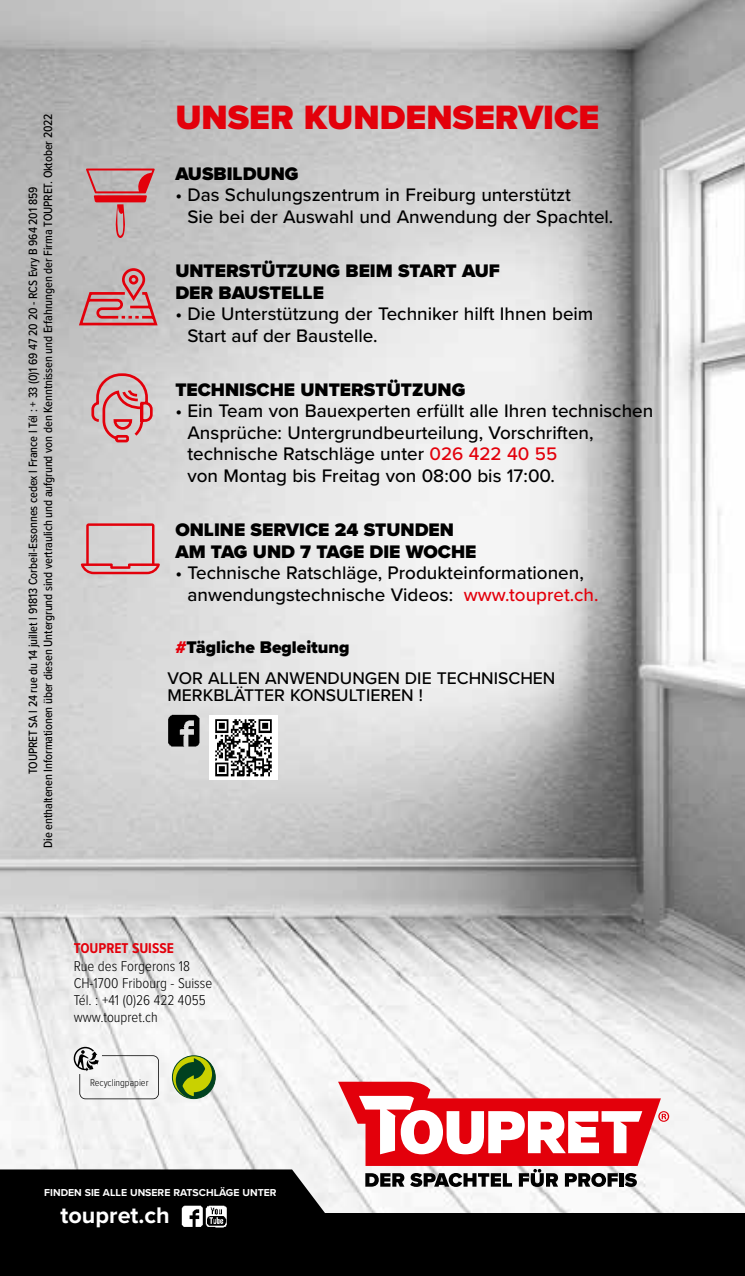
<style>
.page{position:relative;width:745px;height:1276px;background:#fff}
.page>*{position:absolute;margin:0;border:0;box-sizing:border-box;transform-origin:0 0}
.t1{font:900 35px "Proxima Nova";color:#e3000b}
.t2{font:700 23.5px "Proxima Nova";color:#fff}
.t3{font:500 18.75px/21.5px "Proxima Nova";color:#000}
.t4{font:900 18.75px/21.5px "Proxima Nova";color:#000}
.t5{font:500 17.5px/17.5px "Proxima Nova";color:#000}
.t6{font:900 17.5px "Proxima Nova";color:#000}
.t7{font:300 14.75px/17.2px "Proxima Nova Cond";color:#000}
.t8{font:700 14.75px "Proxima Nova Cond";color:#e3000b}
.t9{font:500 12.5px/15px "Proxima Nova Cond";letter-spacing:-.01em;color:#000;text-align:center}
.t10{font:700 10.5px "Proxima Nova";color:#fff}
.t11{font:300 10.25px "Proxima Nova Cond";color:#000}
.s1{color:#e3000b}
</style>
<div class="page">
<img style="left:0;top:0;width:744px;height:1213px">
<div style="left:0;top:1213px;width:744px;height:63px;background:#000"></div>
<svg style="left:0;top:1169px;width:372px;height:44px;background:#252525"></svg>
<svg style="left:338px;top:1081px;width:330px;height:106px"></svg>
<svg style="left:172px;top:1055px;width:43px;height:43px"></svg>
<div style="left:172px;top:1055px;width:43px;height:43px;border:1px solid #004120;border-radius:50%"></div>
<svg style="left:176px;top:1055px;width:39px;height:43px;background:#719233"></svg>
<svg style="left:77px;top:267px;width:82px;height:60px;background:#c59496"></svg>
<svg style="left:90px;top:372px;width:64px;height:72px;background:#d1a2a4"></svg>
<svg style="left:81px;top:523px;width:79px;height:51px;background:#d6acae"></svg>
<svg style="left:86px;top:168px;width:69px;height:70px;background:#c39698"></svg>
<svg style="left:74px;top:1047px;width:85px;height:52px"></svg>
<img style="left:177px;top:1196px;width:51px;height:32px">
<img style="left:165px;top:711px;width:36px;height:39px">
<div style="left:209px;top:715px;width:68px;height:64px;background:#fff"></div>
<img style="left:215px;top:719px;width:57px;height:58px">
<p class="t9" style="left:25px;top:847px;width:736px;rotate:-90deg">TOUPRET SA l 24 rue du 14 juillet l 91813 Corbeil-Essonnes cedex l France l Tél : + 33 (0)1 69 47 20 20 - RCS Evry B 964 201 859<br>Die enthaltenen Informationen über diesen Untergrund sind vertraulich und aufgrund von den Kenntnissen und Erfahrungen der Firma TOUPRET. Oktober 2022</p>
<h1 class="t1" style="left:175px;top:91px;width:425px">UNSER KUNDENSERVICE</h1>
<p class="t4" style="left:175px;top:163px;width:125px">AUSBILDUNG</p>
<p class="t3" style="left:187px;top:184px;width:427px;text-indent:-12px">• Das Schulungszentrum in Freiburg unterstützt<br>Sie bei der Auswahl und Anwendung der Spachtel.</p>
<p class="t4" style="left:175px;top:260px;width:326px">UNTERSTÜTZUNG BEIM START AUF<br>DER BAUSTELLE</p>
<p class="t3" style="left:187px;top:302px;width:407px;text-indent:-12px">• Die Unterstützung der Techniker hilft Ihnen beim<br>Start auf der Baustelle.</p>
<p class="t4" style="left:175px;top:379px;width:291px">TECHNISCHE UNTERSTÜTZUNG</p>
<p class="t3" style="left:187px;top:400px;width:467px;text-indent:-12px">• Ein Team von Bauexperten erfüllt alle Ihren technischen Ansprüche: Untergrundbeurteilung, Vorschriften, technische Ratschläge unter <span class="s1">026 422 40 55<br></span>von Montag bis Freitag von 08:00 bis 17:00.</p>
<p class="t4" style="left:175px;top:519px;width:302px">ONLINE SERVICE 24 STUNDEN<br>AM TAG UND 7 TAGE DIE WOCHE</p>
<p class="t3" style="left:187px;top:561px;width:412px;text-indent:-12px">• Technische Ratschläge, Produkteinformationen, anwendungstechnische Videos: <span class="s1">www.toupret.ch.</span></p>
<p class="t6" style="left:175px;top:634px;width:176px"><span class="s1">#</span>Tägliche Begleitung</p>
<p class="t5" style="left:167px;top:668px;width:389px">VOR ALLEN ANWENDUNGEN DIE TECHNISCHEN<br>MERKBLÄTTER KONSULTIEREN !</p>
<p class="t8" style="left:74px;top:937px;width:101px">TOUPRET SUISSE</p>
<p class="t7" style="left:74px;top:956px;width:140px">Rue des Forgerons 18<br>CH-1700 Fribourg - Suisse<br>Tél. : +41 (0)26 422 4055 www.toupret.ch</p>
<p class="t11" style="left:90px;top:1074px;width:60px">Recyclingpapier</p>
<p class="t10" style="left:44px;top:1184px;width:234px">FINDEN SIE ALLE UNSERE RATSCHLÄGE UNTER</p>
<p class="t2" style="left:61px;top:1198px;width:111px">toupret.ch</p>
</div>
